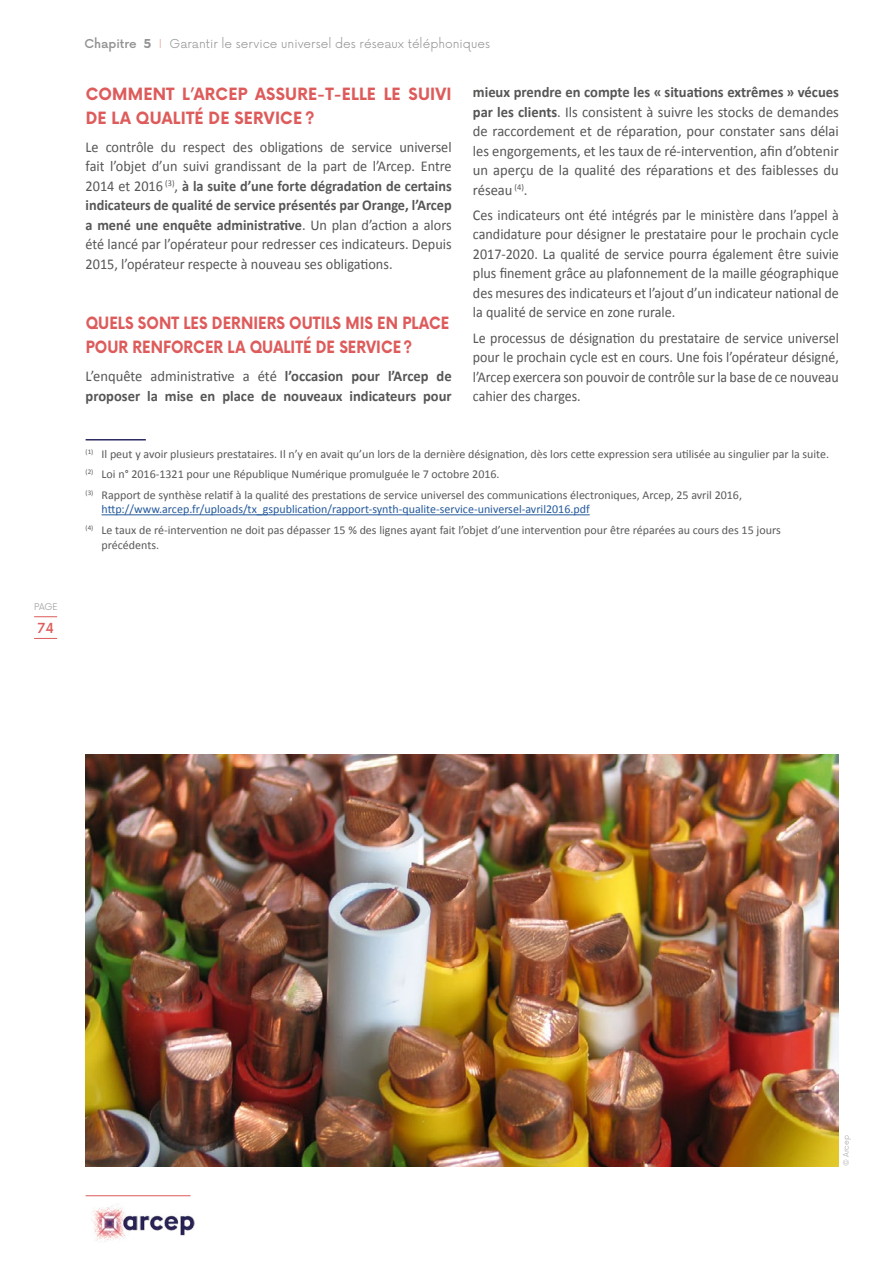
<style>
.page{position:relative;width:893px;height:1263px;background:#fff}
.page>*{position:absolute;margin:0;border:0;box-sizing:border-box;transform-origin:0 0}
.t1{font:700 16.5px/24px "Now Alt";letter-spacing:.005em;color:#de5b5b;scale:.88 1}
.t2{font:700 16.5px/24px "Now Alt";letter-spacing:.005em;color:#de5b5b;scale:.95 1}
.t3{font:15px/19.5px "Calibri";color:#565655;text-align:justify;scale:.95 1}
.t4{font:15px/19.5px "Calibri";color:#565655;text-align:justify;scale:.94 1}
.t5{font:15px/19.5px "Calibri";color:#565655;text-align:justify}
.t6{font:15px/19.5px "Calibri";color:#565655;text-align:justify;scale:.93 1}
.t7{font:700 15px/19.5px "Calibri";color:#565655}
.t8{font:500 13.5px "Now Alt";color:#de5b5b}
.t9{font:12px/20.9px "Calibri";color:#59595b}
.t10{font:300 12px "Now Alt";color:#939293}
.t11{font:300 9px "Now Alt";color:#939293}
.t12{font:300 7.5px "Now Alt";color:#a4a2a3}
.s1{font-weight:500}
.s2{font-weight:700}
.s3{color:#eca299}
.s4{font-weight:400}
.s5{color:#255a9c}
</style>
<div class="page">
<svg style="left:34px;top:616px;width:23px;height:1px"></svg>
<svg style="left:34px;top:638px;width:23px;height:1px"></svg>
<img style="left:93px;top:1204px;width:102px;height:38px">
<hr style="left:86px;top:1195px;width:104px;height:1px;background:#de5b5b">
<hr style="left:86px;top:439px;width:60px;height:1px;background:#2c2c63">
<hr style="left:102px;top:514px;width:488px;height:1px;background:#255a9c">
<img style="left:86px;top:755px;width:753px;height:411px">
<p class="t11" style="left:34px;top:599px;width:25px">PAGE</p>
<p class="t8" style="left:37px;top:617px;width:18px">74</p>
<p class="t10" style="left:84px;top:34px;width:407px"><span class="s1">Chapitre</span> <span class="s2">5</span> <span class="s3">I</span> Garantir le service universel des réseaux téléphoniques</p>
<h1 class="t2" style="left:86px;top:81px;width:387px">COMMENT L’ARCEP ASSURE-T-ELLE LE SUIVI<br>DE LA QUALITÉ DE SERVICE?</h1>
<p class="t3" style="left:86px;top:137px;width:387px">Le contrôle du respect des obligations de service universel fait l’objet d’un suivi grandissant de la part de l’Arcep. Entre 2014 et 2016 <sup>(3)</sup>, <span class="s2">à la suite d’une forte dégradation de certains indicateurs de qualité de service présentés par Orange, l’Arcep a mené une enquête administrative</span>. Un plan d’action a alors été lancé par l’opérateur pour redresser ces indicateurs. Depuis 2015, l’opérateur respecte à nouveau ses obligations.</p>
<p class="t5" style="left:473px;top:82px;width:368px"><span class="s2">mieux prendre en compte les « situations extrêmes » vécues par les clients</span>. Ils consistent à suivre les stocks de demandes de raccordement et de réparation, pour constater sans délai les engorgements, et les taux de ré-intervention, afin d’obtenir un aperçu de la qualité des réparations et des faiblesses du réseau <sup>(4)</sup>.</p>
<p class="t4" style="left:473px;top:205px;width:391px">Ces indicateurs ont été intégrés par le ministère dans l’appel à candidature pour désigner le prestataire pour le prochain cycle 2017-2020. La qualité de service pourra également être suivie plus finement grâce au plafonnement de la maille géographique des mesures des indicateurs et l’ajout d’un indicateur national de la qualité de service en zone rurale.</p>
<p class="t6" style="left:473px;top:328px;width:395px">Le processus de désignation du prestataire de service universel pour le prochain cycle est en cours. Une fois l’opérateur désigné, l’Arcep exercera son pouvoir de contrôle sur la base de ce nouveau cahier des charges.</p>
<h1 class="t1" style="left:86px;top:311px;width:415px">QUELS SONT LES DERNIERS OUTILS MIS EN PLACE<br>POUR RENFORCER LA QUALITÉ DE SERVICE?</h1>
<p class="t7" style="left:86px;top:366px;width:368px"><span class="s4">L’enquête administrative a été</span> l’occasion pour l’Arcep de proposer la mise en place de nouveaux indicateurs pour</p>
<p class="t9" style="left:86px;top:443px;width:745px"><sup>(1)</sup> Il peut y avoir plusieurs prestataires. Il n’y en avait qu’un lors de la dernière désignation, dès lors cette expression sera utilisée au singulier par la suite. <sup>(2)</sup> Loi n° 2016-1321 pour une République Numérique promulguée le 7 octobre 2016.<br><sup>(3)</sup> Rapport de synthèse relatif à la qualité des prestations de service universel des communications électroniques, Arcep, 25 avril 2016,</p>
<p class="t9" style="left:86px;top:499px;width:697px;text-indent:16px"><span class="s5">http://www.arcep.fr/uploads/tx_gspublication/rapport-synth-qualite-service-universel-avril2016.pdf<br></span><sup>(4)</sup> Le taux de ré-intervention ne doit pas dépasser 15 % des lignes ayant fait l’objet d’une intervention pour être réparées au cours des 15 jours</p>
<p class="t9" style="left:102px;top:534px;width:59px">précédents.</p>
<p class="t12" style="left:840px;top:1166px;width:32px;rotate:-90deg">© Arcep</p>
</div>
